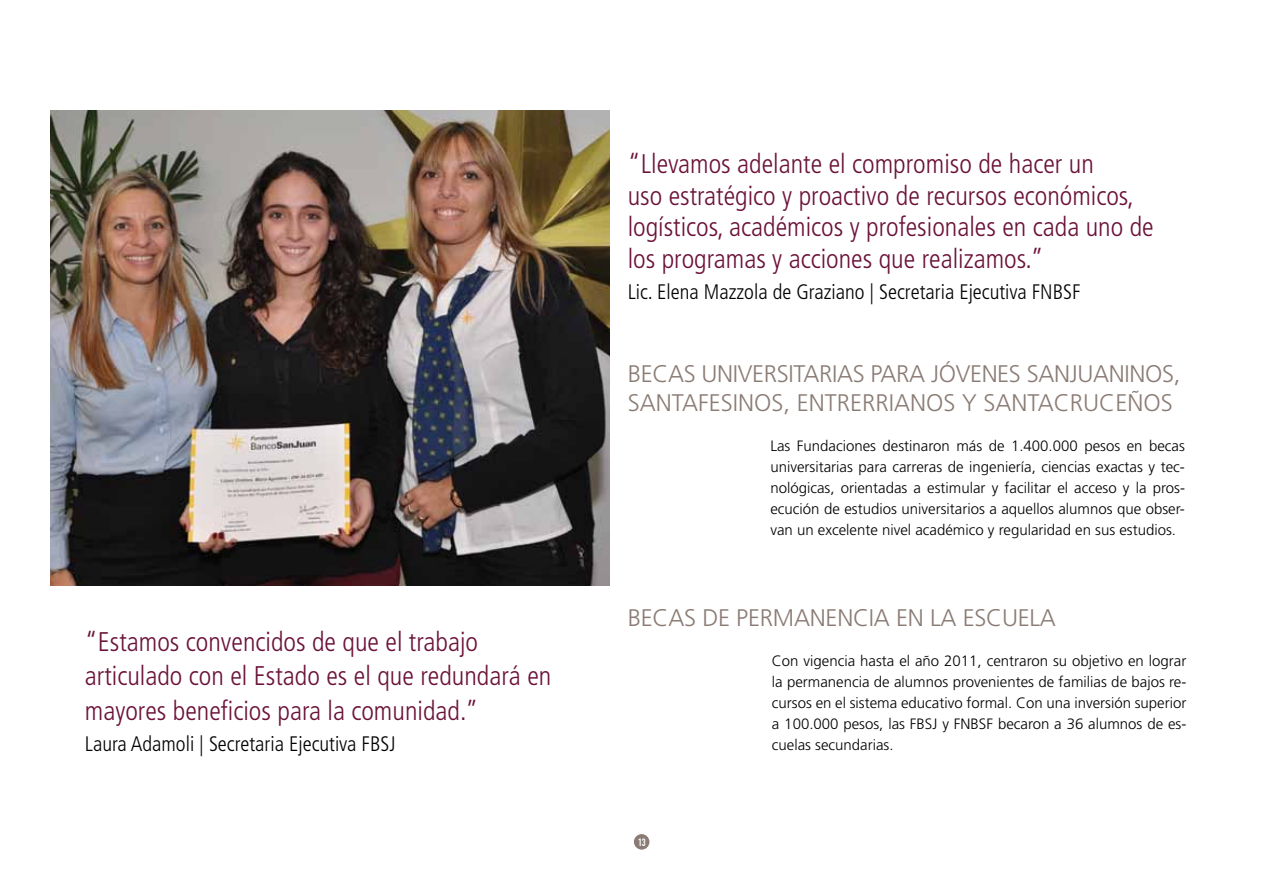
<style>
.page{position:relative;width:1263px;height:893px;background:#fff}
.page>*{position:absolute;margin:0;border:0;box-sizing:border-box;transform-origin:0 0}
.t1{font:300 condensed 27px/31.5px "Frutiger";color:#6b1238}
.t2{font:300 24px "Frutiger";letter-spacing:-.015em;color:#8a7b74}
.t3{font:300 condensed 21px "Frutiger";color:#000}
.t4{font:300 15px/21px "Frutiger LT Std";color:#000;text-align:justify}
.t5{font:10.5px "DIN Engschrift";color:#fff}
</style>
<div class="page">
<div style="left:634px;top:834px;width:15px;height:16px;background:#8a7b74;border-radius:50%"></div>
<img style="left:51px;top:111px;width:559px;height:474px">
<h1 class="t1" style="left:85px;top:624px;width:468px;line-height:34.5px">“Estamos convencidos de que el trabajo articulado con el Estado es el que redundará en mayores beneficios para la comunidad.”</h1>
<h3 class="t3" style="left:85px;top:732px;width:312px">Laura Adamoli | Secretaria Ejecutiva FBSJ</h3>
<h1 class="t1" style="left:628px;top:149px;width:528px">“Llevamos adelante el compromiso de hacer un<br>uso estratégico y proactivo de recursos económicos, logísticos, académicos y profesionales en cada uno de los programas y acciones que realizamos.”</h1>
<h3 class="t3" style="left:628px;top:280px;width:454px">Lic. Elena Mazzola de Graziano | Secretaria Ejecutiva FNBSF</h3>
<h2 class="t2" style="left:628px;top:360px;width:27px">BECAS</h2>
<h2 class="t2" style="left:702px;top:360px;width:13px">UNIVERSITARIAS</h2>
<h2 class="t2" style="left:871px;top:360px;width:26px">PARA</h2>
<h2 class="t2" style="left:931px;top:360px;width:39px">JÓVENES</h2>
<h2 class="t2" style="left:1027px;top:360px;width:65px">SANJUANINOS</h2>
<h2 class="t2" style="left:1174px;top:360px;width:8px">,</h2>
<h2 class="t2" style="left:628px;top:389px;width:15px">SANTA</h2>
<h2 class="t2" style="left:698px;top:389px;width:24px">FESINOS</h2>
<h2 class="t2" style="left:783px;top:389px;width:28px">, ENTRERRIANOS</h2>
<h2 class="t2" style="left:962px;top:389px;width:37px">Y SANTACRUCEÑOS</h2>
<p class="t4" style="left:770px;top:435px;width:416px">Las Fundaciones destinaron más de 1.400.000 pesos en becas universitarias para carreras de ingeniería, ciencias exactas y tec&shy;nológicas, orientadas a estimular y facilitar el acceso y la pros&shy;ecución de estudios universitarios a aquellos alumnos que obser&shy;van un excelente nivel académico y regularidad en sus estudios.</p>
<h2 class="t2" style="left:628px;top:604px;width:28px">BECAS</h2>
<h2 class="t2" style="left:702px;top:604px;width:107px">DE PERMANENCIA</h2>
<h2 class="t2" style="left:896px;top:604px;width:81px">ENLAESCUELA</h2>
<p class="t4" style="left:772px;top:651px;width:416px">Con vigencia hasta el año 2011, centraron su objetivo en lograr la permanencia de alumnos provenientes de familias de bajos re&shy;cursos en el sistema educativo formal. Con una inversión superior a 100.000 pesos, las FBSJ y FNBSF becaron a 36 alumnos de es&shy;cuelas secundarias.</p>
<p class="t5" style="left:638px;top:836px;width:9px">13</p>
</div>
